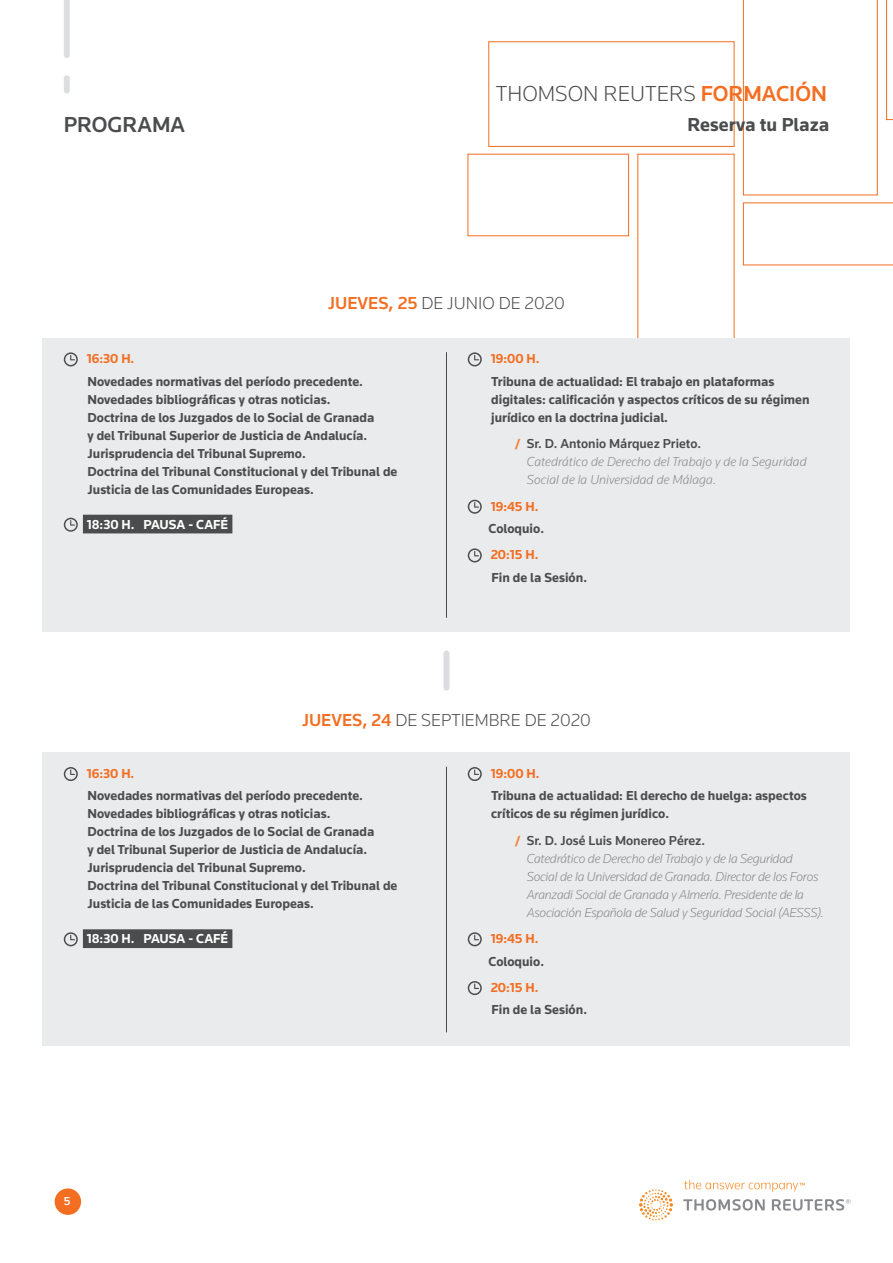
<style>
.page{position:relative;width:893px;height:1263px;background:#fff}
.page>*{position:absolute;margin:0;border:0;box-sizing:border-box;transform-origin:0 0}
.t1{font:300 22.5px "Knowledge";color:#4b4c4d}
.t2{font:500 22.5px "Knowledge";color:#4b4c4d}
.t3{font:700 19.5px "Knowledge";color:#4b4c4d}
.t4{font:300 18px "Knowledge";color:#4b4c4d}
.t5{font:700 13.5px/18px "Knowledge";color:#4b4c4d}
.t6{font:italic 300 13.5px/18px "Knowledge";letter-spacing:-.02em;color:#86888b}
.t7{font:italic 300 13.5px/18px "Knowledge";color:#86888b}
.t8{font:700 13.5px "Knowledge";color:#f36e21}
.t9{font:700 13.5px "Knowledge";color:#fff}
.t10{font:500 12px "Knowledge";color:#fff}
.s1{font-weight:500;color:#f36e21}
.s2{font-weight:700;font-style:normal;color:#f4833b}
.s3{font-weight:500;font-style:normal;color:#4b4c4d}
</style>
<div class="page">
<div style="left:55px;top:1188px;width:26px;height:27px;background:#f36e21;border-radius:50%"></div>
<svg style="left:639px;top:1180px;width:211px;height:40px"></svg>
<div style="left:64px;top:78px;width:6px;height:13px;background:#dcdddf"></div>
<div style="left:64px;top:0;width:6px;height:55px;background:#dcdddf"></div>
<svg style="left:468px;top:0;width:425px;height:338px"></svg>
<div style="left:443px;top:653px;width:6px;height:35px;background:#dcdddf"></div>
<div style="left:43px;top:338px;width:807px;height:293px;background:#eaebec"></div>
<div style="left:83px;top:515px;width:149px;height:18px;background:#4b4c4d"></div>
<svg style="left:64px;top:352px;width:14px;height:14px"></svg>
<svg style="left:64px;top:518px;width:14px;height:14px"></svg>
<svg style="left:468px;top:352px;width:14px;height:14px"></svg>
<svg style="left:468px;top:500px;width:14px;height:14px"></svg>
<svg style="left:468px;top:548px;width:14px;height:14px"></svg>
<hr style="left:446px;top:352px;width:1px;height:265px;background:#4b4c4d">
<div style="left:43px;top:753px;width:807px;height:293px;background:#eaebec"></div>
<div style="left:83px;top:929px;width:149px;height:19px;background:#4b4c4d"></div>
<svg style="left:64px;top:767px;width:14px;height:14px"></svg>
<svg style="left:64px;top:932px;width:14px;height:14px"></svg>
<svg style="left:468px;top:767px;width:14px;height:14px"></svg>
<svg style="left:468px;top:932px;width:14px;height:14px"></svg>
<svg style="left:468px;top:981px;width:14px;height:14px"></svg>
<hr style="left:446px;top:767px;width:1px;height:265px;background:#4b4c4d">
<h1 class="t1" style="left:496px;top:80px;width:333px">THOMSON REUTERS <span class="s1">FORMACIÓN</span></h1>
<h1 class="t2" style="left:64px;top:110px;width:123px">PROGRAMA</h1>
<h2 class="t3" style="left:687px;top:112px;width:143px">Reserva tu Plaza</h2>
<h3 class="t4" style="left:328px;top:292px;width:238px"><span class="s1">JUEVES, 25</span> DE JUNIO DE 2020</h3>
<p class="t8" style="left:87px;top:351px;width:49px">16:30 H.</p>
<p class="t5" style="left:88px;top:372px;width:311px">Novedades normativas del período precedente.<br>Novedades bibliográficas y otras noticias.<br>Doctrina de los Juzgados de lo Social de Granada<br>y del Tribunal Superior de Justicia de Andalucía.<br>Jurisprudencia del Tribunal Supremo.<br>Doctrina del Tribunal Constitucional y del Tribunal de Justicia de las Comunidades Europeas.</p>
<p class="t9" style="left:87px;top:516px;width:143px">18:30 H. PAUSA - CAFÉ</p>
<p class="t8" style="left:491px;top:351px;width:50px">19:00 H.</p>
<p class="t5" style="left:491px;top:372px;width:320px">Tribuna de actualidad: El trabajo en plataformas digitales: calificación y aspectos críticos de su régimen jurídico en la doctrina judicial.</p>
<p class="t7" style="left:527px;top:434px;width:281px;text-indent:-12px"><span class="s2">/</span> <span class="s3">Sr. D. Antonio Márquez Prieto.<br></span>Catedrático de Derecho del Trabajo y de la Seguridad<br>Social de la Universidad de Málaga.</p>
<p class="t8" style="left:491px;top:498px;width:49px">19:45 H.</p>
<p class="t5" style="left:489px;top:519px;width:57px">Coloquio.</p>
<p class="t8" style="left:491px;top:547px;width:49px">20:15 H.</p>
<p class="t5" style="left:491px;top:568px;width:97px">Fin de la Sesión.</p>
<h3 class="t4" style="left:302px;top:709px;width:290px"><span class="s1">JUEVES, 24</span> DE SEPTIEMBRE DE 2020</h3>
<p class="t8" style="left:87px;top:765px;width:49px">16:30 H.</p>
<p class="t5" style="left:88px;top:786px;width:311px">Novedades normativas del período precedente.<br>Novedades bibliográficas y otras noticias.<br>Doctrina de los Juzgados de lo Social de Granada<br>y del Tribunal Superior de Justicia de Andalucía.<br>Jurisprudencia del Tribunal Supremo.<br>Doctrina del Tribunal Constitucional y del Tribunal de Justicia de las Comunidades Europeas.</p>
<p class="t9" style="left:87px;top:930px;width:143px">18:30 H. PAUSA - CAFÉ</p>
<p class="t10" style="left:64px;top:1193px;width:8px">5</p>
<p class="t8" style="left:491px;top:765px;width:50px">19:00 H.</p>
<p class="t5" style="left:491px;top:786px;width:317px">Tribuna de actualidad: El derecho de huelga: aspectos críticos de su régimen jurídico.</p>
<p class="t6" style="left:527px;top:831px;width:299px;text-indent:-12px"><span class="s2">/</span> <span class="s3">Sr. D. José Luis Monereo Pérez.<br></span>Catedrático de Derecho del Trabajo y de la Seguridad Social de la Universidad de Granada. Director de los Foros Aranzadi Social de Granada y Almería. Presidente de la Asociación Española de Salud y Seguridad Social (AESSS).</p>
<p class="t8" style="left:491px;top:930px;width:49px">19:45 H.</p>
<p class="t5" style="left:489px;top:952px;width:57px">Coloquio.</p>
<p class="t8" style="left:491px;top:979px;width:49px">20:15 H.</p>
<p class="t5" style="left:491px;top:1001px;width:97px">Fin de la Sesión.</p>
</div>
